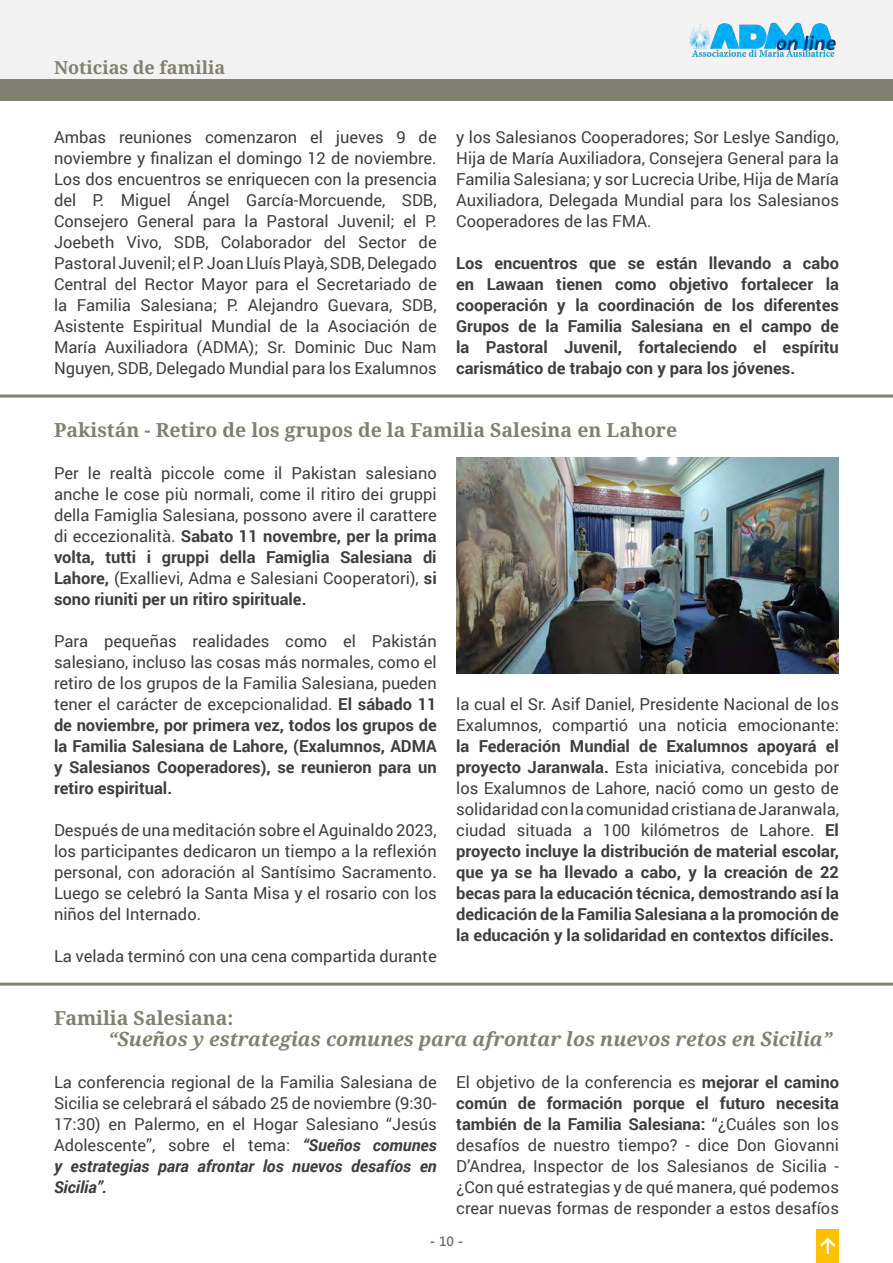
<style>
.page{position:relative;width:893px;height:1263px;background:#fff}
.page>*{position:absolute;margin:0;border:0;box-sizing:border-box;transform-origin:0 0}
.t1{font:700 19.5px "Noto Serif";color:#828070}
.t2{font:italic 700 19.5px "Noto Serif";color:#828070}
.t3{font:700 18px "Noto Serif";color:#828070}
.t4{font:16.5px/21px "Roboto";color:#3e3e3f;text-align:justify}
.t5{font:700 16.5px/21px "Roboto";color:#3e3e3f;text-align:justify}
.t6{font:700 13.5px "Segoe UI";color:#6d6e70}
.s1{font-weight:700}
.s2{font-weight:400}
.s3{font-weight:700;font-style:italic}
.s4{font-weight:600}
</style>
<div class="page">
<div style="left:0;top:0;width:893px;height:80px;background:#f2f2f2"></div>
<img style="left:689px;top:22px;width:147px;height:35px">
<div style="left:816px;top:1229px;width:23px;height:34px;background:#ffc000"></div>
<svg style="left:820px;top:1237px;width:16px;height:17px"></svg>
<div style="left:0;top:80px;width:893px;height:20px;background:#828070"></div>
<hr style="left:0;top:394px;width:893px;height:3px;background:#828070">
<hr style="left:0;top:982px;width:893px;height:3px;background:#828070">
<img style="left:456px;top:458px;width:383px;height:215px">
<p class="t3" style="left:54px;top:54px;width:173px">Noticias de familia</p>
<p class="t4" style="left:54px;top:126px;width:384px">Ambas reuniones comenzaron el jueves 9 de noviembre y finalizan el domingo 12 de noviembre.<br>Los dos encuentros se enriquecen con la presencia del P. Miguel Ángel García-Morcuende, SDB, Consejero General para la Pastoral Juvenil; el P.<br>Joebeth Vivo, SDB, Colaborador del Sector de Pastoral Juvenil; el P. Joan Lluís Playà, SDB, Delegado Central del Rector Mayor para el Secretariado de la Familia Salesiana; P. Alejandro Guevara, SDB, Asistente Espiritual Mundial de la Asociación de María Auxiliadora (ADMA); Sr. Dominic Duc Nam Nguyen, SDB, Delegado Mundial para los Exalumnos</p>
<p class="t4" style="left:456px;top:126px;width:384px">y los Salesianos Cooperadores; Sor Leslye Sandigo, Hija de María Auxiliadora, Consejera General para la Familia Salesiana; y sor Lucrecia Uribe, Hija de María Auxiliadora, Delegada Mundial para los Salesianos Cooperadores de las FMA.</p>
<p class="t5" style="left:456px;top:252px;width:384px">Los encuentros que se están llevando a cabo en Lawaan tienen como objetivo fortalecer la cooperación y la coordinación de los diferentes Grupos de la Familia Salesiana en el campo de la Pastoral Juvenil, fortaleciendo el espíritu carismático de trabajo con y para los jóvenes.</p>
<p class="t1" style="left:54px;top:416px;width:625px">Pakistán - Retiro de los grupos de la Familia Salesina en Lahore</p>
<p class="t4" style="left:54px;top:462px;width:384px">Per le realtà piccole come il Pakistan salesiano anche le cose più normali, come il ritiro dei gruppi della Famiglia Salesiana, possono avere il carattere di eccezionalità. <span class="s1">Sabato 11 novembre, per la prima volta, tutti i gruppi della Famiglia Salesiana di Lahore,</span> (Exallievi, Adma e Salesiani Cooperatori), <span class="s1">si sono riuniti per un ritiro spirituale.</span></p>
<p class="t4" style="left:54px;top:630px;width:384px">Para pequeñas realidades como el Pakistán salesiano, incluso las cosas más normales, como el retiro de los grupos de la Familia Salesiana, pueden tener el carácter de excepcionalidad. <span class="s1">El sábado 11 de noviembre, por primera vez, todos los grupos de la Familia Salesiana de Lahore, (Exalumnos, ADMA y Salesianos Cooperadores), se reunieron para un retiro espiritual.</span></p>
<p class="t4" style="left:54px;top:819px;width:384px">Después de una meditación sobre el Aguinaldo 2023, los participantes dedicaron un tiempo a la reflexión personal, con adoración al Santísimo Sacramento.<br>Luego se celebró la Santa Misa y el rosario con los niños del Internado.</p>
<p class="t4" style="left:54px;top:945px;width:384px">La velada terminó con una cena compartida durante</p>
<p class="t5" style="left:456px;top:693px;width:384px"><span class="s2">la cual el Sr. Asif Daniel, Presidente Nacional de los Exalumnos, compartió una noticia emocionante: </span>la Federación Mundial de Exalumnos apoyará el proyecto Jaranwala. <span class="s2">Esta iniciativa, concebida por los Exalumnos de Lahore, nació como un gesto de solidaridad con la comunidad cristiana de Jaranwala, ciudad situada a 100 kilómetros de Lahore.</span> El proyecto incluye la distribución de material escolar, que ya se ha llevado a cabo, y la creación de 22 becas para la educación técnica, demostrando así la dedicación de la Familia Salesiana a la promoción de la educación y la solidaridad en contextos difíciles.</p>
<p class="t1" style="left:54px;top:1004px;width:181px">Familia Salesiana:</p>
<p class="t2" style="left:108px;top:1025px;width:726px">“Sueños y estrategias comunes para afrontar los nuevos retos en Sicilia”</p>
<p class="t4" style="left:54px;top:1071px;width:384px">La conferencia regional de la Familia Salesiana de Sicilia se celebrará el sábado 25 de noviembre (9:30- 17:30) en Palermo, en el Hogar Salesiano “Jesús Adolescente”, sobre el tema: <span class="s3">“Sueños comunes y estrategias para afrontar los nuevos desafíos en Sicilia”.</span></p>
<p class="t4" style="left:456px;top:1071px;width:384px">El objetivo de la conferencia es <span class="s1">mejorar el camino común de formación porque el futuro necesita también de la Familia Salesiana:</span> “¿Cuáles son los desafíos de nuestro tiempo? - dice Don Giovanni D’Andrea, Inspector de los Salesianos de Sicilia - ¿Con qué estrategias y de qué manera, qué podemos crear nuevas formas de responder a estos desafíos</p>
<p class="t6" style="left:430px;top:1229px;width:35px">- <span class="s4">10</span> -</p>
</div>
